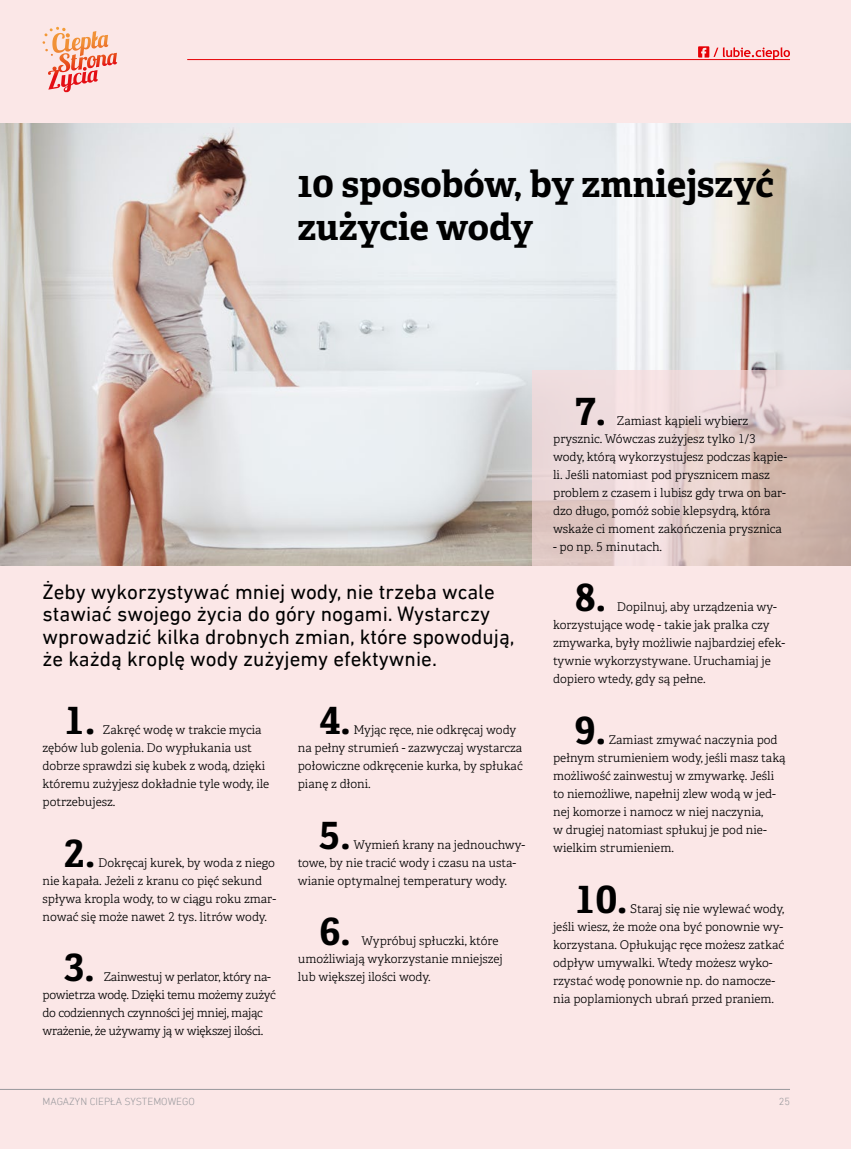
<style>
.page{position:relative;width:851px;height:1149px;background:#fff}
.page>*{position:absolute;margin:0;border:0;box-sizing:border-box;transform-origin:0 0}
.t1{font:700 37.5px "Adelle";color:#000}
.t2{font:700 36.45px/42.8px "Adelle";color:#000}
.t3{font:21px/22.5px "DIN Next LT Pro";color:#000}
.t4{font:300 12px/18px "Adelle";color:#000}
.t5{font:300 12px/18px "Adelle";letter-spacing:-.02em;color:#000}
.t6{font:300 10.5px "DIN Next LT Pro";color:#98989c}
</style>
<div class="page">
<div style="left:0;top:0;width:850px;height:1148px;background:#fbe7e7"></div>
<hr style="left:187px;top:59px;width:602px;height:1px;background:#e60005">
<svg style="left:50px;top:27px;width:52px;height:21px"></svg>
<svg style="left:698px;top:46px;width:91px;height:14px"></svg>
<hr style="left:0;top:1088px;width:789px;height:1px;background:#98989c">
<img style="left:0;top:123px;width:850px;height:443px">
<svg style="left:532px;top:370px;width:318px;height:196px"></svg>
<h2 class="t2" style="left:297px;top:161px;width:478px">10 sposobów, by zmniejszyć zużycie wody</h2>
<h3 class="t3" style="left:43px;top:580px;width:473px">Żeby wykorzystywać mniej wody, nie trzeba wcale stawiać swojego życia do góry nogami. Wystarczy wprowadzić kilka drobnych zmian, które spowodują, że każdą kroplę wody zużyjemy efektywnie.</h3>
<h1 class="t1" style="left:319px;top:693px;width:33px">4.</h1>
<h1 class="t1" style="left:64px;top:693px;width:33px">1.</h1>
<p class="t4" style="left:43px;top:720px;width:228px;text-indent:60px">Zakręć wodę w trakcie mycia zębów lub golenia. Do wypłukania ust dobrze sprawdzi się kubek z wodą, dzięki któremu zużyjesz dokładnie tyle wody, ile potrzebujesz.</p>
<h1 class="t1" style="left:64px;top:825px;width:33px">2.</h1>
<p class="t4" style="left:298px;top:720px;width:226px;text-indent:56px">Myjąc ręce, nie odkręcaj wody na pełny strumień - zazwyczaj wystarcza połowiczne odkręcenie kurka, by spłukać pianę z dłoni.</p>
<h1 class="t1" style="left:319px;top:807px;width:33px">5.</h1>
<p class="t4" style="left:298px;top:835px;width:229px;text-indent:56px">Wymień krany na jednouchwy&shy;towe, by nie tracić wody i czasu na usta&shy;wianie optymalnej temperatury wody.</p>
<h1 class="t1" style="left:319px;top:904px;width:33px">6.</h1>
<p class="t4" style="left:43px;top:853px;width:235px;text-indent:56px">Dokręcaj kurek, by woda z niego nie kapała. Jeżeli z kranu co pięć sekund spływa kropla wody, to w ciągu roku zmar&shy;nować się może nawet 2 tys. litrów wody.</p>
<h1 class="t1" style="left:64px;top:940px;width:32px">3.</h1>
<p class="t4" style="left:298px;top:931px;width:206px;text-indent:64px">Wypróbuj spłuczki, które umożliwiają wykorzystanie mniejszej lub większej ilości wody.</p>
<p class="t5" style="left:43px;top:967px;width:235px;text-indent:61px">Zainwestuj w perlator, który na&shy;powietrza wodę. Dzięki temu możemy zużyć do codziennych czynności jej mniej, mając wrażenie, że używamy ją w większej ilości.</p>
<h1 class="t1" style="left:574px;top:384px;width:33px">7.</h1>
<p class="t4" style="left:553px;top:411px;width:235px;text-indent:64px">Zamiast kąpieli wybierz prysznic. Wówczas zużyjesz tylko 1/3 wody, którą wykorzystujesz podczas kąpie&shy;li. Jeśli natomiast pod prysznicem masz problem z czasem i lubisz gdy trwa on bar&shy;dzo długo, pomóż sobie klepsydrą, która wskaże ci moment zakończenia prysznica</p>
<p class="t4" style="left:553px;top:537px;width:110px">- po np. 5 minutach.</p>
<h1 class="t1" style="left:574px;top:570px;width:33px">8.</h1>
<p class="t4" style="left:553px;top:598px;width:233px;text-indent:64px">Dopilnuj, aby urządzenia wy&shy;korzystujące wodę - takie jak pralka czy zmywarka, były możliwie najbardziej efek&shy;tywnie wykorzystywane. Uruchamiaj je dopiero wtedy, gdy są pełne.</p>
<h1 class="t1" style="left:574px;top:703px;width:33px">9.</h1>
<p class="t4" style="left:553px;top:730px;width:234px;text-indent:56px">Zamiast zmywać naczynia pod pełnym strumieniem wody, jeśli masz taką możliwość zainwestuj w zmywarkę. Jeśli to niemożliwe, napełnij zlew wodą w jed&shy;nej komorze i namocz w niej naczynia,<br>w drugiej natomiast spłukuj je pod nie&shy;wielkim strumieniem.</p>
<h1 class="t1" style="left:574px;top:871px;width:54px">10.</h1>
<p class="t4" style="left:553px;top:899px;width:232px;text-indent:77px">Staraj się nie wylewać wody, jeśli wiesz, że może ona być ponownie wy&shy;korzystana. Opłukując ręce możesz zatkać odpływ umywalki. Wtedy możesz wyko&shy;rzystać wodę ponownie np. do namocze&shy;nia poplamionych ubrań przed praniem.</p>
<p class="t6" style="left:43px;top:1094px;width:154px">MAGAZYN CIEPŁA SYSTEMOWEGO</p>
<p class="t6" style="left:778px;top:1094px;width:13px">25</p>
</div>
